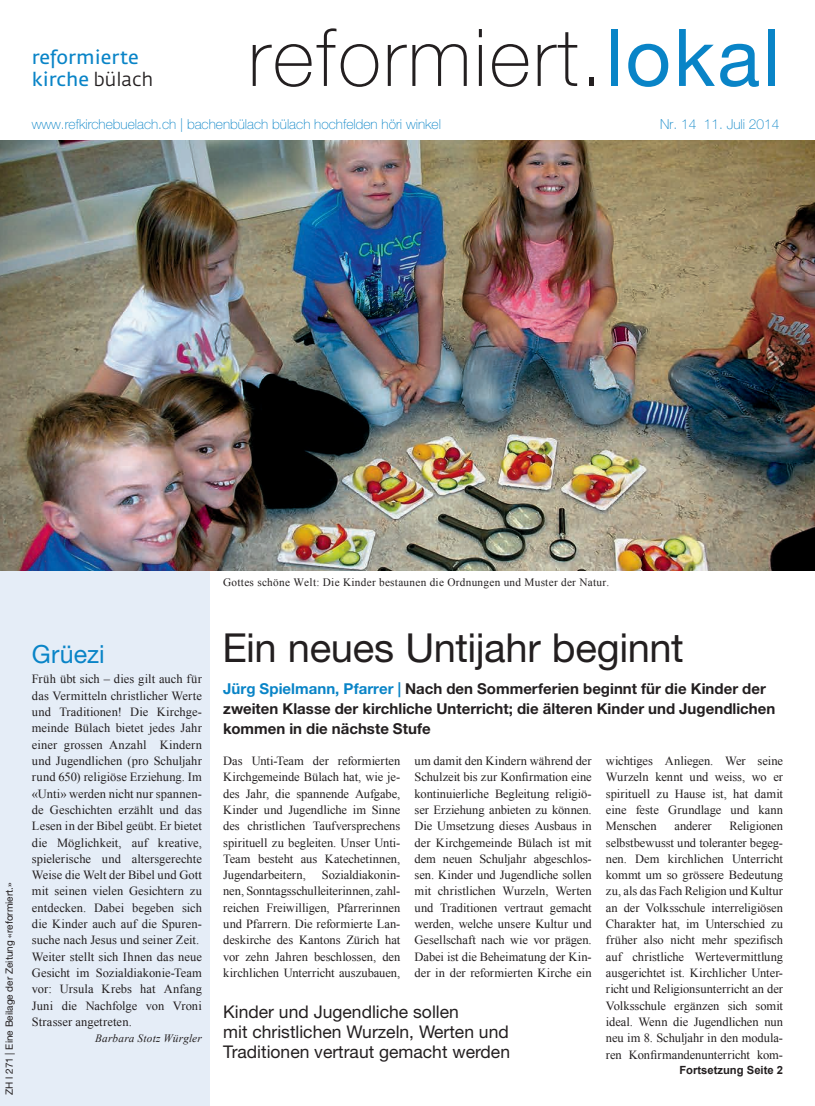
<style>
.page{position:relative;width:815px;height:1106px;background:#fff}
.page>*{position:absolute;margin:0;border:0;box-sizing:border-box;transform-origin:0 0}
.t1{font:100 79.62px "Helvetica Neue LT Std";letter-spacing:.03em;color:#231f20}
.t2{font:40px "Helvetica Neue LT Std";letter-spacing:-.01em;color:#231f20}
.t3{font:25px "Helvetica Neue LT Std";letter-spacing:.005em;color:#0984c7}
.t4{font:18.88px/22.2px "Fedra Sans";color:#0984c7}
.t5{font:17.5px/20px "Helvetica Neue LT Std";color:#231f20}
.t6{font:700 15px/20px "Helvetica Neue LT Std";color:#231f20}
.t7{font:100 13.75px "Helvetica Neue LT Std";color:#0984c7}
.t8{font:12.5px/16.2px "Times New Roman";color:#231f20;text-align:justify}
.t9{font:11.25px "Times New Roman";letter-spacing:.025em;color:#231f20}
.t10{font:italic 11.25px "Times New Roman";letter-spacing:.02em;color:#231f20}
.t11{font:700 11.25px "Arial";color:#231f20}
.t12{font:10px "Helvetica Neue LT Std";color:#231f20}
.s1{color:#231f20}
.s2{font-weight:400;color:#0984c7}
.s3{color:#0984c7}
</style>
<div class="page">
<div style="left:0;top:562px;width:209px;height:544px;background:#e5edf7"></div>
<img style="left:0;top:140px;width:815px;height:430px">
<h3 class="t4" style="left:32px;top:47px;width:123px">reformierte kirche <span class="s1">bülach</span></h3>
<h1 class="t1" style="left:248px;top:12px;width:533px">reformiert.<span class="s2">lokal</span></h1>
<p class="t7" style="left:32px;top:116px;width:411px">www.refkirchebuelach.ch | bachenbülach bülach hochfelden höri winkel</p>
<p class="t7" style="left:660px;top:116px;width:121px">Nr. 14 11. Juli 2014</p>
<p class="t12" style="left:3px;top:1095px;width:214px;rotate:-90deg">ZH l 271 | Eine Beilage der Zeitung «reformiert.»</p>
<h3 class="t3" style="left:32px;top:639px;width:74px">Grüezi</h3>
<p class="t8" style="left:32px;top:671px;width:172px;text-align:left">Früh übt sich – dies gilt auch für das Vermitteln christlicher Werte und Traditionen! Die Kirchge&shy;meinde Bülach bietet jedes Jahr einer grossen Anzahl Kindern und Jugendlichen (pro Schuljahr rund 650) religiöse Erziehung. Im «Unti» werden nicht nur spannen&shy;de Geschichten erzählt und das<br>Lesen in der Bibel geübt. Er bietet die Möglichkeit, auf kreative, spielerische und altersgerechte<br>Weise die Welt der Bibel und Gott mit seinen vielen Gesichtern zu entdecken. Dabei begeben sich die Kinder auch auf die Spuren&shy;suche nach Jesus und seiner Zeit.<br>Weiter stellt sich Ihnen das neue<br>Gesicht im Sozialdiakonie-Team vor: Ursula Krebs hat Anfang<br>Juni die Nachfolge von Vroni<br>Strasser angetreten.</p>
<p class="t10" style="left:95px;top:1030px;width:108px">Barbara Stotz Würgler</p>
<p class="t9" style="left:223px;top:574px;width:388px">Gottes schöne Welt: Die Kinder bestaunen die Ordnungen und Muster der Natur.</p>
<h2 class="t2" style="left:222px;top:624px;width:463px">Ein neues Untijahr beginnt</h2>
<p class="t6" style="left:223px;top:678px;width:554px"><span class="s3">Jürg Spielmann, Pfarrer |</span> Nach den Sommerferien beginnt für die Kinder der zweiten Klasse der kirchliche Unterricht; die älteren Kinder und Jugendlichen kommen in die nächste Stufe</p>
<p class="t8" style="left:223px;top:752px;width:179px">Das Unti-Team der reformierten Kirchgemeinde Bülach hat, wie je&shy;des Jahr, die spannende Aufgabe, Kinder und Jugendliche im Sinne des christlichen Taufversprechens spirituell zu begleiten. Unser Unti-Team besteht aus Katechetinnen, Jugendarbeitern,</p>
<p class="t8" style="left:606px;top:752px;width:179px">wichtiges Anliegen. Wer seine Wurzeln kennt und weiss, wo er spirituell zu Hause ist, hat damit eine feste Grundlage und kann Menschen</p>
<p class="t8" style="left:415px;top:752px;width:179px">um damit den Kindern während der Schulzeit bis zur Konfirmation eine kontinuierliche Begleitung religiö&shy;ser Erziehung anbieten zu können.<br>Die Umsetzung dieses Ausbaus in der Kirchgemeinde Bülach ist mit dem neuen Schuljahr abgeschlos&shy;sen. Kinder und Jugendliche sollen mit christlichen Wurzeln, Werten und Traditionen vertraut gemacht werden, welche unsere Kultur und Gesellschaft nach wie vor prägen.<br>Dabei ist die Beheimatung der Kin&shy;der in der reformierten Kirche ein</p>
<p class="t8" style="left:606px;top:817px;width:179px;text-indent:123px">Religionen selbstbewusst und toleranter begeg&shy;nen. Dem kirchlichen Unterricht kommt um so grössere Bedeutung zu, als das Fach Religion und Kultur an der Volksschule interreligiösen Charakter hat, im Unterschied zu früher also nicht mehr spezifisch auf christliche Wertevermittlung ausgerichtet ist. Kirchlicher Unter&shy;richt und Religionsunterricht an der Volksschule ergänzen sich somit ideal. Wenn die Jugendlichen nun neu im 8. Schuljahr in den modula&shy;ren Konfirmandenunterricht kom-</p>
<p class="t8" style="left:674px;top:817px;width:39px">anderer</p>
<p class="t8" style="left:223px;top:866px;width:179px;text-align:left;text-indent:99px">Sozialdiakonin&shy;nen, Sonntagsschulleiterinnen, zahl-- reichen Freiwilligen, Pfarrerinnen und Pfarrern. Die reformierte Lan&shy;deskirche des Kantons Zürich hat vor zehn Jahren beschlossen, den kirchlichen Unterricht auszubauen,</p>
<h3 class="t5" style="left:223px;top:1001px;width:288px">Kinder und Jugendliche sollen<br>mit christlichen Wurzeln, Werten und<br>Traditionen vertraut gemacht werden</h3>
<p class="t11" style="left:679px;top:1062px;width:105px">Fortsetzung Seite 2</p>
</div>
